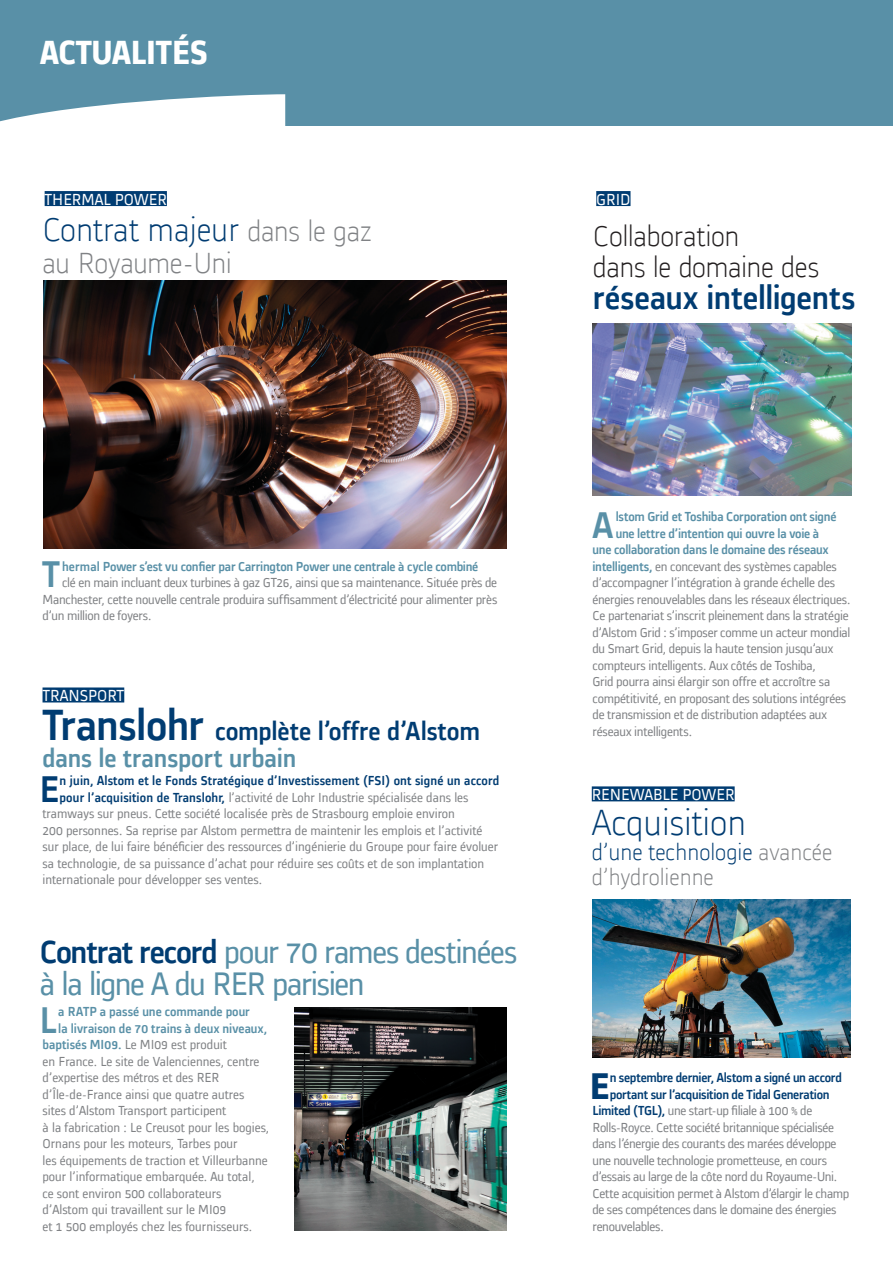
<style>
.page{position:relative;width:893px;height:1263px;background:#fff}
.page>*{position:absolute;margin:0;border:0;box-sizing:border-box;transform-origin:0 0}
.t1{font:500 38.25px "Alstom";color:#5990a7}
.t2{font:500 38.25px "Alstom";color:#003c72}
.t3{font:700 38.25px "Alstom";color:#003c72}
.t4{font:300 37.5px "Alstom";color:#003c72}
.t5{font:300 34.5px "Alstom";color:#003c72}
.t6{font:500 34.5px "Alstom";color:#003c72}
.t7{font:700 34.5px "Alstom";color:#fff}
.t8{font:33.6px/31.5px "Alstom";letter-spacing:-.045em;color:#5990a7}
.t9{font:300 30px/31.5px "Alstom";letter-spacing:-.015em;color:#231f20}
.t10{font:300 30px "Alstom";letter-spacing:-.015em;color:#808285}
.t11{font:500 27px/27px "Alstom";color:#003c72}
.t12{font:300 24px/25.5px "Alstom";color:#808285}
.t13{font:16.5px "Alstom";color:#fff}
.t14{font:13.5px/16.5px "Alstom";letter-spacing:-.005em;color:#808285;text-align:justify}
.t15{font:500 13.5px "Alstom";letter-spacing:-.01em;color:#5990a7}
.t16{font:13.5px "Alstom";letter-spacing:-.025em;color:#808285}
.t17{font:13.5px "Alstom";letter-spacing:-.03em;color:#808285}
.t18{font:500 13.5px "Alstom";letter-spacing:-.01em;color:#003c72}
.t19{font:500 13.5px "Alstom";letter-spacing:.01em;color:#003c72}
.s1{font-size:30px;color:#808285}
.s2{font-size:45px}
.s3{color:#5990a7}
.s4{font-weight:500;color:#003c72}
.s5{font-weight:500;color:#5990a7}
.s6{color:#003c72}
</style>
<div class="page">
<div style="left:0;top:0;width:893px;height:125px;background:#5990a7"></div>
<div style="left:45px;top:191px;width:122px;height:15px;background:#003c72"></div>
<div style="left:43px;top:687px;width:81px;height:15px;background:#003c72"></div>
<div style="left:592px;top:786px;width:143px;height:15px;background:#003c72"></div>
<img style="left:592px;top:899px;width:258px;height:158px">
<img style="left:43px;top:281px;width:464px;height:268px">
<img style="left:295px;top:1007px;width:212px;height:224px">
<div style="left:596px;top:191px;width:34px;height:15px;background:#003c72"></div>
<img style="left:592px;top:323px;width:260px;height:172px">
<h3 class="t7" style="left:40px;top:29px;width:169px">ACTUALITés</h3>
<p class="t13" style="left:45px;top:188px;width:124px">thermal power</p>
<h3 class="t5" style="left:43px;top:206px;width:331px">Contrat majeur <span class="s1">dans le gaz</span></h3>
<h3 class="t10" style="left:43px;top:242px;width:191px">au Royaume-Uni</h3>
<p class="t13" style="left:596px;top:188px;width:36px">GRID</p>
<h3 class="t9" style="left:593px;top:218px;width:228px">Collaboration<br>dans le domaine des</h3>
<h3 class="t6" style="left:593px;top:274px;width:264px">réseaux intelligents</h3>
<h1 class="t1" style="left:42px;top:548px;width:19px">T</h1>
<p class="t15" style="left:62px;top:557px;width:418px">hermal Power s’est vu confier par Carrington Power une centrale à cycle combiné</p>
<p class="t14" style="left:43px;top:573px;width:456px;text-indent:19px">clé en main incluant deux turbines à gaz GT26, ainsi que sa maintenance. Située près de Manchester, cette nouvelle centrale produira suffisamment d’électricité pour alimenter près d’un million de foyers.</p>
<p class="t13" style="left:43px;top:684px;width:83px">transport</p>
<h3 class="t11" style="left:43px;top:716px;width:439px"><span class="s2">Translohr</span> complète l’offre d’Alstom <span class="s3">dans le transport urbain</span></h3>
<h1 class="t2" style="left:39px;top:762px;width:21px">E</h1>
<p class="t19" style="left:60px;top:771px;width:441px">n juin, Alstom et le Fonds Stratégique d’Investissement (FSI) ont signé un accord</p>
<p class="t14" style="left:60px;top:788px;width:410px"><span class="s4">pour l’acquisition de Translohr,</span> l’activité de Lohr Industrie spécialisée dans les</p>
<p class="t14" style="left:43px;top:804px;width:414px">tramways sur pneus. Cette société localisée près de Strasbourg emploie environ</p>
<p class="t14" style="left:43px;top:821px;width:441px">200 personnes. Sa reprise par Alstom permettra de maintenir les emplois et l’activité</p>
<p class="t14" style="left:43px;top:837px;width:457px">sur place, de lui faire bénéficier des ressources d’ingénierie du Groupe pour faire évoluer</p>
<p class="t14" style="left:43px;top:854px;width:443px">sa technologie, de sa puissance d’achat pour réduire ses coûts et de son implantation</p>
<p class="t14" style="left:43px;top:870px;width:221px">internationale pour développer ses ventes.</p>
<h3 class="t8" style="left:40px;top:934px;width:479px"><span class="s4">Contrat record</span> pour 70 rames destinées à la ligne A du RER</h3>
<h3 class="t8" style="left:272px;top:965px;width:94px">parisien</h3>
<h1 class="t1" style="left:39px;top:993px;width:19px">L</h1>
<p class="t15" style="left:58px;top:1002px;width:193px">a RATP a passé une commande pour</p>
<p class="t15" style="left:58px;top:1019px;width:210px">la livraison de 70 trains à deux niveaux,</p>
<p class="t14" style="left:43px;top:1035px;width:186px"><span class="s5">baptisés MI09.</span> Le MI09 est produit</p>
<p class="t14" style="left:43px;top:1052px;width:218px">en France. Le site de Valenciennes, centre</p>
<p class="t14" style="left:43px;top:1068px;width:163px">d’expertise des métros et des RER</p>
<p class="t14" style="left:43px;top:1085px;width:203px">d’Île-de-France ainsi que quatre autres</p>
<p class="t14" style="left:43px;top:1101px;width:185px">sites d’Alstom Transport participent</p>
<p class="t14" style="left:43px;top:1118px;width:228px">à la fabrication : Le Creusot pour les bogies,</p>
<p class="t14" style="left:43px;top:1134px;width:197px">Ornans pour les moteurs, Tarbes pour</p>
<p class="t14" style="left:43px;top:1151px;width:227px">les équipements de traction et Villeurbanne</p>
<p class="t14" style="left:43px;top:1167px;width:214px">pour l’informatique embarquée. Au total,</p>
<p class="t14" style="left:43px;top:1184px;width:180px">ce sont environ 500 collaborateurs</p>
<p class="t14" style="left:43px;top:1200px;width:185px">d’Alstom qui travaillent sur le MI09</p>
<p class="t14" style="left:43px;top:1217px;width:211px">et 1 500 employés chez les fournisseurs.</p>
<h1 class="t1" style="left:593px;top:498px;width:22px">A</h1>
<p class="t15" style="left:616px;top:507px;width:222px">lstom Grid et Toshiba Corporation ont signé</p>
<p class="t15" style="left:616px;top:524px;width:205px">une lettre d’intention qui ouvre la voie à</p>
<p class="t15" style="left:592px;top:540px;width:238px">une collaboration dans le domaine des réseaux</p>
<p class="t14" style="left:592px;top:557px;width:246px"><span class="s5">intelligents,</span> en concevant des systèmes capables</p>
<p class="t14" style="left:592px;top:573px;width:244px">d’accompagner l’intégration à grande échelle des</p>
<p class="t14" style="left:592px;top:590px;width:259px">énergies renouvelables dans les réseaux électriques.</p>
<p class="t14" style="left:592px;top:606px;width:258px">Ce partenariat s’inscrit pleinement dans la stratégie</p>
<p class="t14" style="left:592px;top:623px;width:259px">d’Alstom Grid : s’imposer comme un acteur mondial</p>
<p class="t14" style="left:592px;top:639px;width:242px">du Smart Grid, depuis la haute tension jusqu’aux</p>
<p class="t14" style="left:592px;top:656px;width:225px">compteurs intelligents. Aux côtés de Toshiba,</p>
<p class="t14" style="left:592px;top:672px;width:239px">Grid pourra ainsi élargir son offre et accroître sa</p>
<p class="t14" style="left:592px;top:689px;width:255px">compétitivité, en proposant des solutions intégrées</p>
<p class="t14" style="left:592px;top:705px;width:236px">de transmission et de distribution adaptées aux</p>
<p class="t14" style="left:592px;top:722px;width:101px">réseaux intelligents.</p>
<p class="t13" style="left:592px;top:783px;width:11px">RENEWA</p>
<p class="t13" style="left:653px;top:783px;width:41px">BLE POWER</p>
<h2 class="t4" style="left:592px;top:796px;width:156px">Acquisition</h2>
<h3 class="t12" style="left:592px;top:837px;width:242px"><span class="s6">d’une technologie</span> avancée d’hydrolienne</h3>
<h1 class="t3" style="left:590px;top:1059px;width:21px">E</h1>
<p class="t18" style="left:610px;top:1068px;width:234px">n septembre dernier, Alstom a signé un accord</p>
<p class="t18" style="left:610px;top:1085px;width:221px">portant sur l’acquisition de Tidal Generation</p>
<p class="t16" style="left:592px;top:1101px;width:221px"><span class="s4">Limited (TGL),</span> une start-up filiale à 100 % de</p>
<p class="t16" style="left:592px;top:1118px;width:243px">Rolls-Royce. Cette société britannique spécialisée</p>
<p class="t17" style="left:592px;top:1134px;width:246px">dans l’énergie des courants des marées développe</p>
<p class="t16" style="left:592px;top:1151px;width:236px">une nouvelle technologie prometteuse, en cours</p>
<p class="t16" style="left:592px;top:1167px;width:246px">d’essais au large de la côte nord du Royaume-Uni.</p>
<p class="t16" style="left:592px;top:1184px;width:258px">Cette acquisition permet à Alstom d’élargir le champ</p>
<p class="t17" style="left:592px;top:1200px;width:245px">de ses compétences dans le domaine des énergies</p>
<p class="t14" style="left:592px;top:1217px;width:73px">renouvelables.</p>
</div>
